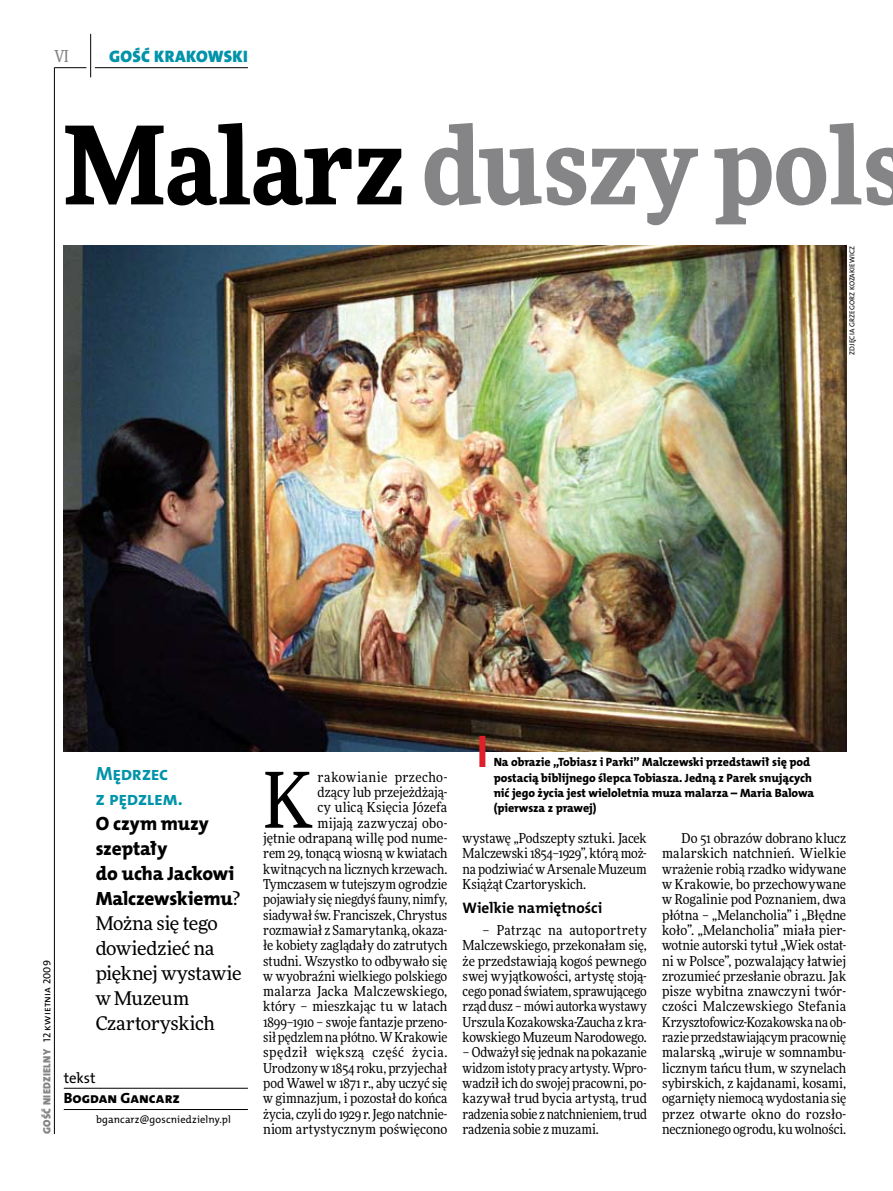
<style>
.page{position:relative;width:893px;height:1191px;background:#fff}
.page>*{position:absolute;margin:0;border:0;box-sizing:border-box;transform-origin:0 0}
.t1{font:900 108px "Freeday Narrow";color:#858486}
.t2{font:76.95px "Freeday Narrow News";color:#000}
.t3{font:19.35px/24.9px "The Mix HP8 Ex Bld";color:#000}
.t4{font:19.35px/24.9px "The Mix HP7 Bld";letter-spacing:-.02em;color:#0093aa}
.t5{font:18.9px/24.9px "Freeday News";letter-spacing:-.015em;color:#000}
.t6{font:16.65px "The Mix HP9 Blk";letter-spacing:.02em;color:#0093aa}
.t7{font:500 16.5px "Freeday Narrow";color:#858486;scale:.9 1}
.t8{font:15.3px "The Mix HP7 Bld";color:#000}
.t9{font:14.85px "The Mix HP8 Ex Bld";color:#000}
.t10{font:14.85px "The Mix HP5 Plain";color:#000}
.t11{font:13.65px/15.3px "Freeday Narrow News";letter-spacing:-.005em;color:#000;text-align:justify}
.t12{font:12px/15.3px "The Mix HP8 Ex Bld";letter-spacing:-.005em;color:#000}
.t13{font:10.5px "The Mix HP9 Blk";letter-spacing:.025em;color:#858486}
.t14{font:10.5px "The Mix HP5 Plain";letter-spacing:.005em;color:#000}
.t15{font:7.2px "The Mix HP5 Plain";letter-spacing:.015em;color:#000}
.s1{color:#000}
.s2{font-family:"The Mix HP5 Plain";color:#000}
.s3{font-family:"Freeday News";font-size:18.9px}
</style>
<div class="page">
<hr style="left:54px;top:67px;width:1px;height:1067px;background:#000">
<hr style="left:90px;top:34px;width:1px;height:43px;background:#000">
<hr style="left:54px;top:67px;width:32px;height:1px;background:#000">
<hr style="left:95px;top:67px;width:153px;height:1px;background:#000">
<hr style="left:64px;top:1088px;width:184px;height:1px;background:#000">
<hr style="left:64px;top:1109px;width:184px;height:1px;background:#000">
<img style="left:64px;top:246px;width:782px;height:505px">
<div style="left:479px;top:736px;width:6px;height:31px;background:#df1f2a"></div>
<p class="t7" style="left:54px;top:46px;width:17px">VI</p>
<p class="t6" style="left:109px;top:46px;width:140px">GOŚĆ KRAKOWSKI</p>
<h1 class="t1" style="left:64px;top:95px;width:846px"><span class="s1">Malarz</span> duszy pols</h1>
<p class="t15" style="left:847px;top:354px;width:110px;rotate:-90deg">zdjęcia Grzegorz Kozakiewicz</p>
<p class="t13" style="left:40px;top:1134px;width:175px;rotate:-90deg">GOŚĆ NIEDZIELNY <span class="s2">12 kwietnia 2009</span></p>
<h3 class="t4" style="left:96px;top:761px;width:89px">Mędrzec z pędzlem.</h3>
<h3 class="t3" style="left:96px;top:811px;width:146px">O czym muzy szeptały<br>do ucha Jackowi<br>Malczewskiemu<span class="s3">?</span></h3>
<h3 class="t5" style="left:96px;top:910px;width:147px">Można się tego dowiedzieć na pięknej wystawie w Muzeum<br>Czartoryskich</h3>
<p class="t10" style="left:64px;top:1068px;width:33px">tekst</p>
<p class="t9" style="left:64px;top:1088px;width:118px">Bogdan Gancarz</p>
<p class="t14" style="left:96px;top:1112px;width:136px">bgancarz@goscniedzielny.pl</p>
<p class="t11" style="left:263px;top:769px;width:186px;text-align:right">rakowianie przecho-<br>dzący lub przejeżdżają-<br>cy ulicą Księcia Józefa<br>mijają zazwyczaj obo-<br>jętnie odrapaną willę pod nume&shy;rem 29, tonącą wiosną w kwiatach kwitnących na licznych krzewach.<br>Tymczasem w tutejszym ogrodzie pojawiały się niegdyś fauny, nimfy, siadywał św. Franciszek, Chrystus rozmawiał z Samarytanką, okaza&shy;łe kobiety zaglądały do zatrutych studni. Wszystko to odbywało się w wyobraźni wielkiego polskiego malarza Jacka Malczewskiego, który – mieszkając tu w latach<br>1899–1910 – swoje fantazje przeno&shy;sił pędzlem na płótno. WKrakowie spędził większą część życia.<br>Urodzony w 1854 roku, przyjechał pod Wawel w 1871 r., aby uczyć się w gimnazjum, i pozostał do końca życia, czyli do 1929 r. Jego natchnie&shy;niom artystycznym poświęcono</p>
<h2 class="t2" style="left:263px;top:753px;width:51px">K</h2>
<p class="t12" style="left:494px;top:755px;width:322px">Na obrazie „Tobiasz i Parki” Malczewski przedstawił się pod postacią biblijnego ślepca Tobiasza. Jedną z Parek snujących nić jego życia jest wieloletnia muza malarza – Maria Balowa (pierwsza z prawej)</p>
<p class="t11" style="left:463px;top:830px;width:186px">wystawę „Podszepty sztuki. Jacek Malczewski 1854–1929”, którą moż&shy;na podziwiać w Arsenale Muzeum Książąt Czartoryskich.</p>
<p class="t8" style="left:463px;top:898px;width:141px">Wielkie namiętności</p>
<p class="t11" style="left:463px;top:922px;width:186px;text-indent:20px">– Patrząc na autoportrety Malczewskiego, przekonałam się, że przedstawiają kogoś pewnego swej wyjątkowości, artystę stoją&shy;cego ponad światem, sprawującego rząd dusz – mówi autorka wystawy Urszula Kozakowska-Zaucha z kra&shy;kowskiego Muzeum Narodowego.</p>
<p class="t11" style="left:463px;top:1044px;width:186px">– Odważyłsię jednak na pokazanie widzom istoty pracy artysty. Wpro&shy;wadził ich do swojej pracowni, po&shy;kazywał trud bycia artystą, trud radzenia sobie znatchnieniem, trud radzenia sobie z muzami.</p>
<p class="t11" style="left:662px;top:830px;width:186px;text-indent:20px">Do 51 obrazów dobrano klucz malarskich natchnień. Wielkie wrażenie robią rzadko widywane w Krakowie, bo przechowywane w Rogalinie pod Poznaniem, dwa płótna – „Melancholia” i „Błędne koło”. „Melancholia” miała pier&shy;wotnie autorski tytuł „Wiek ostat&shy;ni w Polsce”, pozwalający łatwiej zrozumieć przesłanie obrazu. Jak pisze wybitna znawczyni twór&shy;czości Malczewskiego Stefania Krzysztofowicz-Kozakowska na ob&shy;razie przedstawiającym pracownię malarską „wiruje w somnambu&shy;licznym tańcu tłum, w szynelach sybirskich, z kajdanami, kosami, ogarnięty niemocą wydostania się przez otwarte okno do rozsło&shy;necznionego ogrodu, ku wolności.</p>
</div>
